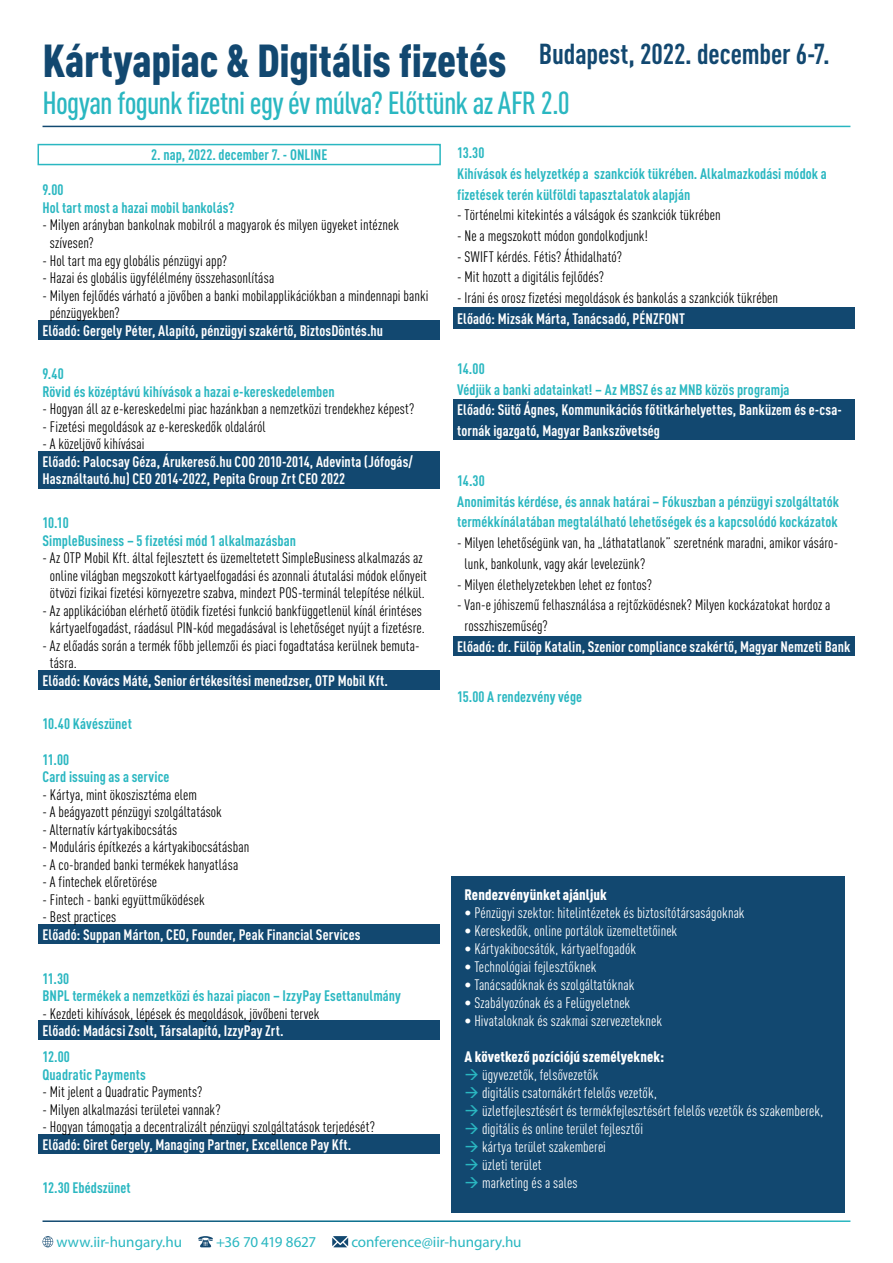
<style>
.page{position:relative;width:893px;height:1263px;background:#fff}
.page>*{position:absolute;margin:0;border:0;box-sizing:border-box;transform-origin:0 0}
.t1{font:900 condensed 45.6px "DIN Pro";letter-spacing:-.005em;color:#124870}
.t2{font:500 condensed 31.5px "DIN Pro";letter-spacing:-.02em;color:#2ab7c1}
.t3{font:700 condensed 28.5px "DIN Pro";letter-spacing:-.005em;color:#124870}
.t4{font:15.15px "Myriad Pro";letter-spacing:-.005em;color:#2ab7c1}
.t5{font:15.15px "Myriad Pro";letter-spacing:-.025em;color:#2ab7c1}
.t6{font:condensed 15px/17.5px "DIN Pro";letter-spacing:.01em;color:#000}
.t7{font:700 condensed 15px/17.5px "DIN Pro";letter-spacing:.005em;color:#2ab7c1}
.t8{font:700 condensed 15px/17.5px "DIN Pro";letter-spacing:.005em;color:#fff}
.t9{font:condensed 15px "DIN Pro";letter-spacing:.01em;color:#fff}
.t10{font:900 condensed 15px "DIN Pro";letter-spacing:.005em;color:#fff}
.s1{color:#2ab7c1}
</style>
<div class="page">
<div style="left:38px;top:144px;width:403px;height:21px;border:2px solid #2ab7c1"></div>
<div style="left:38px;top:320px;width:402px;height:20px;background:#124870"></div>
<div style="left:38px;top:451px;width:402px;height:38px;background:#124870"></div>
<div style="left:38px;top:670px;width:402px;height:20px;background:#124870"></div>
<div style="left:38px;top:924px;width:402px;height:20px;background:#124870"></div>
<div style="left:38px;top:1020px;width:402px;height:20px;background:#124870"></div>
<div style="left:38px;top:1134px;width:402px;height:20px;background:#124870"></div>
<div style="left:453px;top:307px;width:402px;height:21px;background:#124870"></div>
<div style="left:453px;top:400px;width:402px;height:40px;background:#124870"></div>
<div style="left:453px;top:636px;width:402px;height:20px;background:#124870"></div>
<svg style="left:43px;top:1236px;width:10px;height:11px"></svg>
<svg style="left:198px;top:1236px;width:15px;height:11px"></svg>
<svg style="left:332px;top:1236px;width:16px;height:11px"></svg>
<div style="left:452px;top:876px;width:393px;height:337px;background:#124870"></div>
<h3 class="t3" style="left:539px;top:33px;width:292px">Budapest, 2022. december 6-7.</h3>
<h1 class="t1" style="left:43px;top:26px;width:465px">Kártyapiac &amp; Digitális fizetés</h1>
<h2 class="t2" style="left:43px;top:79px;width:529px">Hogyan fogunk fizetni egy év múlva? Előttünk az AFR 2.0</h2>
<p class="t7" style="left:151px;top:145px;width:178px">2. nap, 2022. december 7. - ONLINE</p>
<p class="t7" style="left:43px;top:180px;width:194px">9.00<br>Hol tart most a hazai mobil bankolás?</p>
<p class="t6" style="left:50px;top:215px;width:350px;text-indent:-7px">- Milyen arányban bankolnak mobilról a magyarok és milyen ügyeket intéznek szívesen?</p>
<p class="t6" style="left:43px;top:250px;width:186px">- Hol tart ma egy globális pénzügyi app?</p>
<p class="t6" style="left:43px;top:268px;width:233px">- Hazai és globális ügyfélélmény összehasonlítása</p>
<p class="t6" style="left:50px;top:285px;width:380px;text-indent:-7px">- Milyen fejlődés várható a jövőben a banki mobilapplikációkban a mindennapi banki pénzügyekben?</p>
<p class="t8" style="left:43px;top:320px;width:342px">Előadó: Gergely Péter, Alapító, pénzügyi szakértő, BiztosDöntés.hu</p>
<p class="t7" style="left:43px;top:364px;width:294px">9.40<br>Rövid és középtávú kihívások a hazai e-kereskedelemben</p>
<p class="t6" style="left:43px;top:399px;width:373px">- Hogyan áll az e-kereskedelmi piac hazánkban a nemzetközi trendekhez képest?</p>
<p class="t6" style="left:43px;top:417px;width:225px">- Fizetési megoldások az e-kereskedők oldaláról</p>
<p class="t6" style="left:43px;top:434px;width:104px">- A közeljövő kihívásai</p>
<p class="t8" style="left:43px;top:451px;width:372px">Előadó: Palocsay Géza, Árukereső.hu COO 2010-2014, Adevinta (Jófogás/<br>Használtautó.hu) CEO 2014-2022, Pepita Group Zrt CEO 2022</p>
<p class="t7" style="left:43px;top:513px;width:255px">10.10<br>SimpleBusiness – 5 fizetési mód 1 alkalmazásban</p>
<p class="t6" style="left:43px;top:548px;width:386px;text-align:center">- Az OTP Mobil Kft. által fejlesztett és üzemeltetett SimpleBusiness alkalmazás az online világban megszokott kártyaelfogadási és azonnali átutalási módok előnyeit ötvözi fizikai fizetési környezetre szabva, mindezt POS-terminál telepítése nélkül.</p>
<p class="t6" style="left:43px;top:600px;width:384px;text-align:center">- Az applikációban elérhető ötödik fizetési funkció bankfüggetlenül kínál érintéses kártyaelfogadást, ráadásul PIN-kód megadásával is lehetőséget nyújt a fizetésre.</p>
<p class="t6" style="left:50px;top:636px;width:371px;text-indent:-7px">- Az előadás során a termék főbb jellemzői és piaci fogadtatása kerülnek bemuta&shy;tásra.</p>
<p class="t8" style="left:43px;top:670px;width:347px">Előadó: Kovács Máté, Senior értékesítési menedzser, OTP Mobil Kft.</p>
<p class="t7" style="left:43px;top:714px;width:91px">10.40 Kávészünet</p>
<p class="t7" style="left:43px;top:749px;width:129px">11.00<br>Card issuing as a service</p>
<p class="t6" style="left:43px;top:784px;width:156px">- Kártya, mint ökoszisztéma elem</p>
<p class="t6" style="left:43px;top:802px;width:181px">- A beágyazott pénzügyi szolgáltatások</p>
<p class="t6" style="left:43px;top:819px;width:136px">- Alternatív kártyakibocsátás</p>
<p class="t6" style="left:43px;top:837px;width:208px">- Moduláris építkezés a kártyakibocsátásban</p>
<p class="t6" style="left:43px;top:854px;width:197px">- A co-branded banki termékek hanyatlása</p>
<p class="t6" style="left:43px;top:872px;width:116px">- A fintechek előretörése</p>
<p class="t6" style="left:43px;top:890px;width:164px">- Fintech - banki együttműködések</p>
<p class="t6" style="left:43px;top:907px;width:75px">- Best practices</p>
<p class="t8" style="left:43px;top:924px;width:320px">Előadó: Suppan Márton, CEO, Founder, Peak Financial Services</p>
<p class="t7" style="left:43px;top:968px;width:360px">11.30<br>BNPL termékek a nemzetközi és hazai piacon – IzzyPay Esettanulmány</p>
<p class="t6" style="left:43px;top:1003px;width:278px">- Kezdeti kihívások, lépések és megoldások, jövőbeni tervek</p>
<p class="t8" style="left:43px;top:1021px;width:243px">Előadó: Madácsi Zsolt, Társalapító, IzzyPay Zrt.</p>
<p class="t7" style="left:43px;top:1047px;width:105px">12.00<br>Quadratic Payments</p>
<p class="t6" style="left:43px;top:1082px;width:161px">- Mit jelent a Quadratic Payments?</p>
<p class="t6" style="left:43px;top:1099px;width:180px">- Milyen alkalmazási területei vannak?</p>
<p class="t6" style="left:43px;top:1117px;width:334px">- Hogyan támogatja a decentralizált pénzügyi szolgáltatások terjedését?</p>
<p class="t8" style="left:43px;top:1134px;width:310px">Előadó: Giret Gergely, Managing Partner, Excellence Pay Kft.</p>
<p class="t7" style="left:43px;top:1178px;width:90px">12.30 Ebédszünet</p>
<p class="t7" style="left:457px;top:141px;width:371px;line-height:20.7px">13.30<br>Kihívások és helyzetkép a szankciók tükrében. Alkalmazkodási módok a fizetések terén külföldi tapasztalatok alapján</p>
<p class="t6" style="left:457px;top:205px;width:265px">- Történelmi kitekintés a válságok és szankciók tükrében</p>
<p class="t6" style="left:457px;top:226px;width:192px">- Ne a megszokott módon gondolkodjunk!</p>
<p class="t6" style="left:457px;top:247px;width:166px">- SWIFT kérdés. Fétis? Áthidalható?</p>
<p class="t6" style="left:457px;top:267px;width:148px">- Mit hozott a digitális fejlődés?</p>
<p class="t6" style="left:457px;top:288px;width:323px">- Iráni és orosz fizetési megoldások és bankolás a szankciók tükrében</p>
<p class="t8" style="left:457px;top:308px;width:229px">Előadó: Mizsák Márta, Tanácsadó, PÉNZFONT</p>
<p class="t7" style="left:457px;top:357px;width:334px;line-height:20.7px">14.00<br>Védjük a banki adatainkat! – Az MBSZ és az MNB közös programja</p>
<p class="t8" style="left:457px;top:398px;width:386px;line-height:20.7px">Előadó: Sütő Ágnes, Kommunikációs főtitkárhelyettes, Banküzem és e-csa&shy;tornák igazgató, Magyar Bankszövetség</p>
<p class="t7" style="left:457px;top:469px;width:383px;line-height:20.7px">14.30<br>Anonimitás kérdése, és annak határai – Fókuszban a pénzügyi szolgáltatók termékkínálatában megtalálható lehetőségek és a kapcsolódó kockázatok</p>
<p class="t6" style="left:465px;top:531px;width:375px;line-height:20.7px;text-indent:-7px">- Milyen lehetőségünk van, ha „láthatatlanok” szeretnénk maradni, amikor vásáro&shy;lunk, bankolunk, vagy akár levelezünk?</p>
<p class="t6" style="left:457px;top:574px;width:196px">- Milyen élethelyzetekben lehet ez fontos?</p>
<p class="t6" style="left:465px;top:593px;width:367px;line-height:20.7px;text-indent:-7px">- Van-e jóhiszemű felhasználása a rejtőzködésnek? Milyen kockázatokat hordoz a rosszhiszeműség?</p>
<p class="t8" style="left:457px;top:636px;width:395px">Előadó: dr. Fülöp Katalin, Szenior compliance szakértő, Magyar Nemzeti Bank</p>
<p class="t7" style="left:457px;top:686px;width:127px">15.00 A rendezvény vége</p>
<p class="t10" style="left:464px;top:883px;width:144px">Rendezvényünket ajánljuk</p>
<p class="t9" style="left:464px;top:902px;width:282px">• Pénzügyi szektor: hitelintézetek és biztosítótársaságoknak</p>
<p class="t9" style="left:464px;top:920px;width:214px">• Kereskedők, online portálok üzemeltetőinek</p>
<p class="t9" style="left:464px;top:938px;width:173px">• Kártyakibocsátók, kártyaelfogadók</p>
<p class="t9" style="left:464px;top:956px;width:133px">• Technológiai fejlesztőknek</p>
<p class="t9" style="left:464px;top:974px;width:171px">• Tanácsadóknak és szolgáltatóknak</p>
<p class="t9" style="left:464px;top:992px;width:167px">• Szabályozónak és a Felügyeletnek</p>
<p class="t9" style="left:464px;top:1010px;width:199px">• Hivataloknak és szakmai szervezeteknek</p>
<p class="t10" style="left:464px;top:1045px;width:201px">A következő pozíciójú személyeknek:</p>
<p class="t9" style="left:464px;top:1064px;width:135px"><span class="s1">→</span> ügyvezetők, felsővezetők</p>
<p class="t9" style="left:464px;top:1082px;width:194px"><span class="s1">→</span> digitális csatornákért felelős vezetők,</p>
<p class="t9" style="left:464px;top:1100px;width:360px"><span class="s1">→</span> üzletfejlesztésért és termékfejlesztésért felelős vezetők és szakemberek,</p>
<p class="t9" style="left:464px;top:1118px;width:180px"><span class="s1">→</span> digitális és online terület fejlesztői</p>
<p class="t9" style="left:464px;top:1136px;width:143px"><span class="s1">→</span> kártya terület szakemberei</p>
<p class="t9" style="left:464px;top:1154px;width:79px"><span class="s1">→</span> üzleti terület</p>
<p class="t9" style="left:464px;top:1172px;width:115px"><span class="s1">→</span> marketing és a sales</p>
<p class="t4" style="left:56px;top:1233px;width:127px">www.iir-hungary.hu</p>
<p class="t5" style="left:216px;top:1233px;width:102px">+36 70 419 8627</p>
<p class="t4" style="left:351px;top:1233px;width:172px">conference@iir-hungary.hu</p>
</div>
